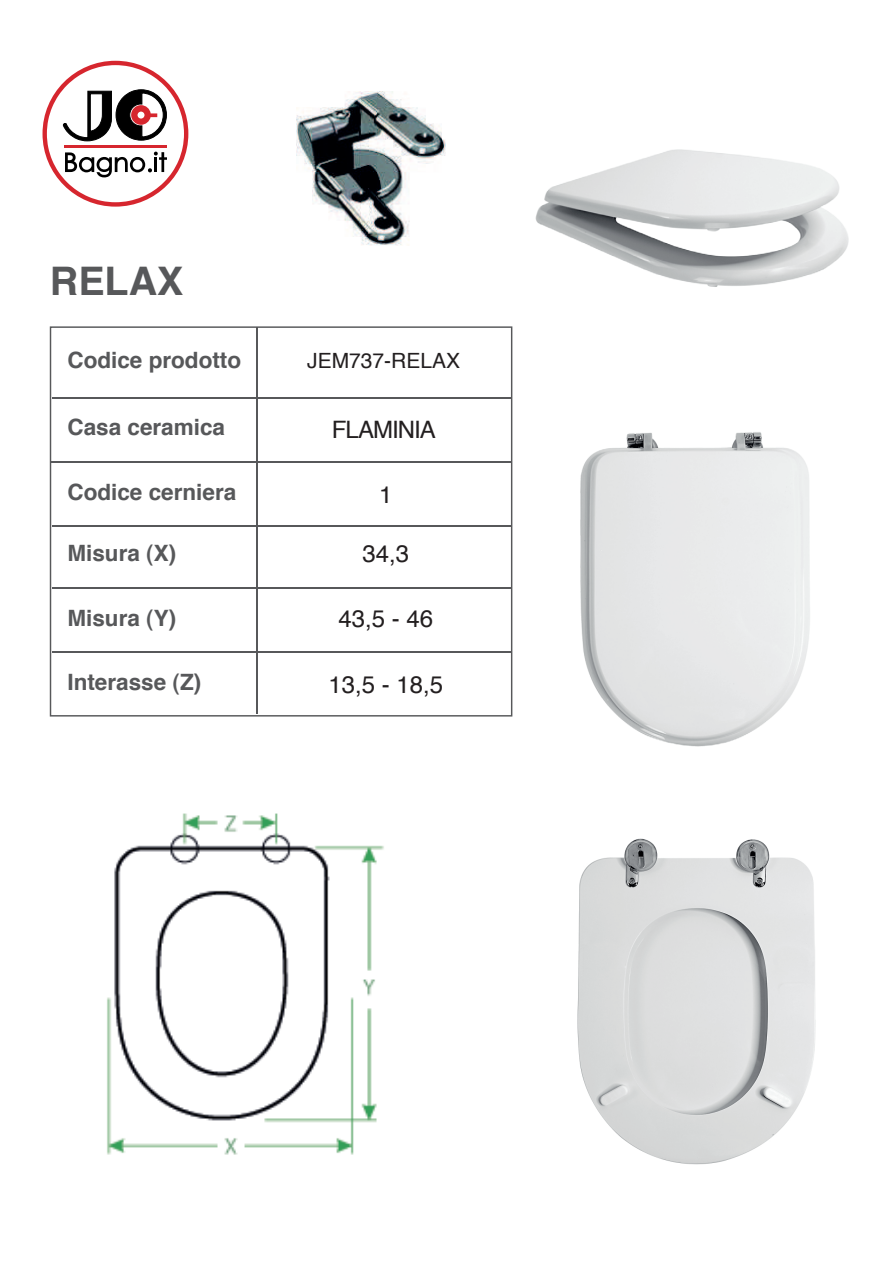
<style>
.page{position:relative;width:893px;height:1263px;background:#fff}
.page>*{position:absolute;margin:0;border:0;box-sizing:border-box;transform-origin:0 0}
.t1{font:700 39.3px "Helvetica";color:#57585a}
.t2{font:24px "Helvetica";letter-spacing:-.04em;color:#231f20}
.t3{font:700 22.5px "Helvetica";color:#57585a}
.t4{font:21px "Helvetica";color:#231f20}
</style>
<div class="page">
<svg style="left:43px;top:61px;width:145px;height:146px"></svg>
<svg style="left:50px;top:326px;width:462px;height:390px"></svg>
<hr style="left:257px;top:327px;width:1px;height:387px;background:#57585a">
<hr style="left:52px;top:525px;width:459px;height:2px;background:#57585a">
<hr style="left:52px;top:588px;width:459px;height:1px;background:#57585a">
<hr style="left:52px;top:651px;width:459px;height:2px;background:#57585a">
<hr style="left:52px;top:397px;width:459px;height:1px;background:#57585a">
<hr style="left:51px;top:461px;width:459px;height:2px;background:#57585a">
<img style="left:577px;top:838px;width:239px;height:327px">
<img style="left:580px;top:432px;width:230px;height:315px">
<img style="left:535px;top:149px;width:314px;height:138px">
<img style="left:296px;top:91px;width:149px;height:154px">
<img style="left:107px;top:813px;width:277px;height:342px">
<h1 class="t1" style="left:50px;top:249px;width:135px">RELAX</h1>
<p class="t3" style="left:67px;top:342px;width:175px">Codice prodotto</p>
<p class="t4" style="left:307px;top:345px;width:154px">JEM737-RELAX</p>
<p class="t3" style="left:67px;top:409px;width:159px">Casa ceramica</p>
<p class="t3" style="left:67px;top:474px;width:170px">Codice cerniera</p>
<p class="t2" style="left:332px;top:411px;width:105px">FLAMINIA</p>
<p class="t2" style="left:379px;top:476px;width:15px">1</p>
<p class="t3" style="left:67px;top:535px;width:110px">Misura (X)</p>
<p class="t2" style="left:362px;top:535px;width:48px">34,3</p>
<p class="t3" style="left:67px;top:600px;width:110px">Misura (Y)</p>
<p class="t3" style="left:67px;top:664px;width:135px">Interasse (Z)</p>
<p class="t2" style="left:338px;top:600px;width:96px">43,5 - 46</p>
<p class="t2" style="left:328px;top:665px;width:116px">13,5 - 18,5</p>
</div>
